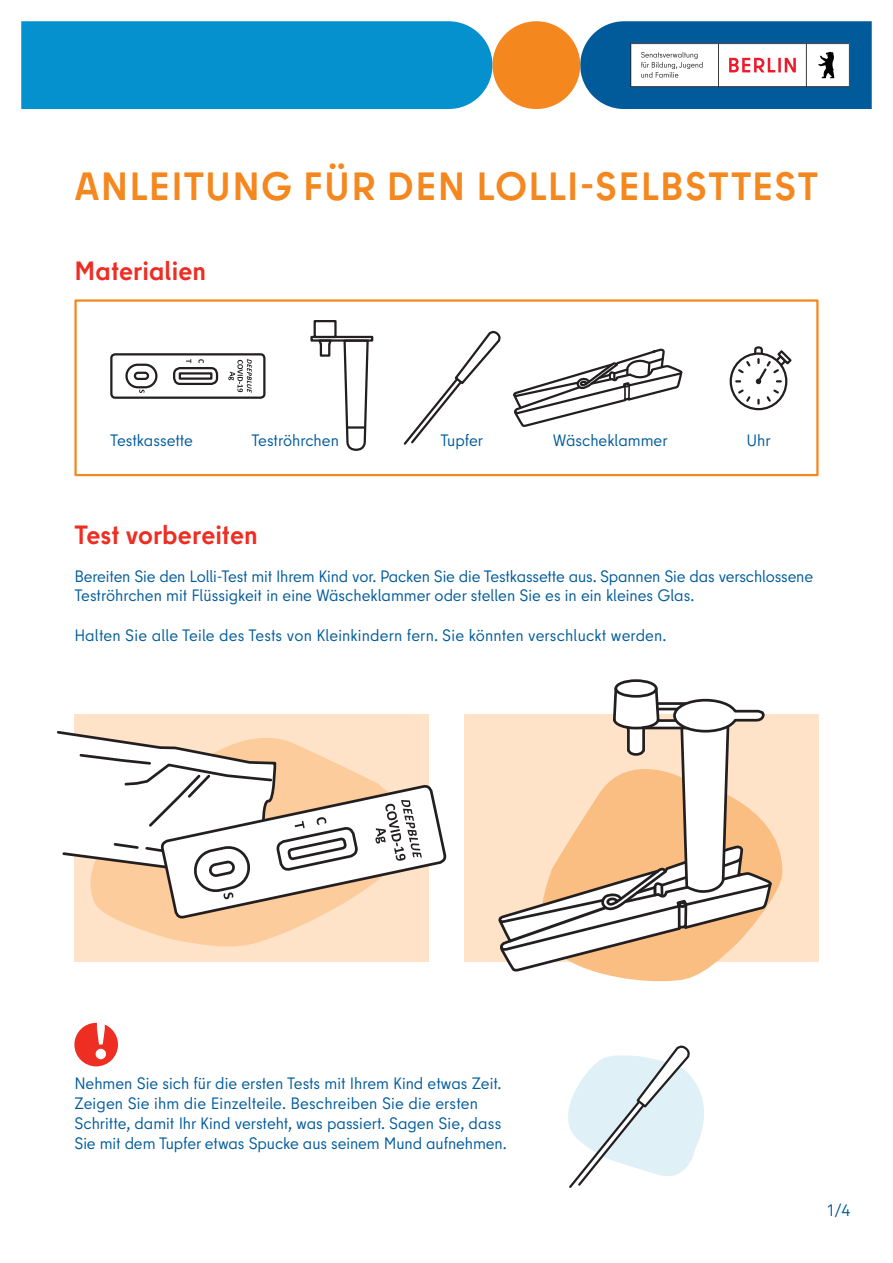
<style>
.page{position:relative;width:893px;height:1263px;background:#fff}
.page>*{position:absolute;margin:0;border:0;box-sizing:border-box;transform-origin:0 0}
.t1{font:700 59.4px "Berlin Type";color:#fff}
.t2{font:700 39.45px "Berlin Type";letter-spacing:.035em;color:#f5871f}
.t3{font:700 26.4px "Berlin Type";letter-spacing:.005em;color:#ee2d23}
.t4{font:16.5px/19.8px "Berlin Type";color:#015b9b}
</style>
<div class="page">
<div style="left:74px;top:715px;width:354px;height:247px;background:#fee3c8"></div>
<div style="left:465px;top:715px;width:354px;height:247px;background:#fee3c8"></div>
<div style="left:21px;top:21px;width:471px;height:88px;background:#0491ce"></div>
<div style="left:492px;top:21px;width:88px;height:88px;background:#f5871f;border-radius:50%"></div>
<svg style="left:580px;top:21px;width:292px;height:88px"></svg>
<svg style="left:114px;top:918px;width:202px;height:29px;fill:#fccc9d"></svg>
<div style="left:74px;top:1023px;width:44px;height:43px;background:#ee2d23;border-radius:50%"></div>
<svg style="left:568px;top:1045px;width:136px;height:143px"></svg>
<div style="left:74px;top:299px;width:745px;height:177px;border:2px solid #f5871f"></div>
<svg style="left:731px;top:354px;width:55px;height:55px"></svg>
<div style="left:730px;top:352px;width:57px;height:58px;border:2px solid #231f20;border-radius:50%"></div>
<svg style="left:736px;top:346px;width:56px;height:58px"></svg>
<svg style="left:403px;top:330px;width:98px;height:115px"></svg>
<div style="left:110px;top:353px;width:155px;height:46px;border:2px solid #231f20;border-radius:4px"></div>
<div style="left:173px;top:367px;width:45px;height:18px;border:2px solid #231f20;border-radius:6px"></div>
<svg style="left:178px;top:372px;width:35px;height:8px"></svg>
<svg style="left:198px;top:359px;width:6px;height:4px"></svg>
<svg style="left:139px;top:390px;width:6px;height:3px"></svg>
<svg style="left:186px;top:359px;width:5px;height:4px"></svg>
<div style="left:134px;top:372px;width:15px;height:8px;border:2px solid #231f20;border-radius:3px"></div>
<div style="left:125px;top:364px;width:32px;height:24px;border:2px solid #231f20;border-radius:11px"></div>
<svg style="left:228px;top:359px;width:24px;height:34px"></svg>
<svg style="left:342px;top:342px;width:28px;height:135px"></svg>
<div style="left:310px;top:336px;width:63px;height:6px;border:2px solid #231f20"></div>
<hr style="left:348px;top:426px;width:17px;height:3px;background:#231f20">
<svg style="left:316px;top:338px;width:18px;height:19px"></svg>
<div style="left:314px;top:320px;width:23px;height:18px;border:2px solid #231f20"></div>
<svg style="left:57px;top:729px;width:389px;height:189px"></svg>
<svg style="left:596px;top:836px;width:187px;height:146px"></svg>
<svg style="left:497px;top:679px;width:276px;height:292px"></svg>
<svg style="left:513px;top:348px;width:170px;height:79px"></svg>
<h2 class="t2" style="left:75px;top:161px;width:744px">anleitung FÜR DEN Lolli-SELBSTTEST</h2>
<h3 class="t3" style="left:74px;top:254px;width:133px">Materialien</h3>
<p class="t4" style="left:110px;top:430px;width:84px">Testkassette</p>
<p class="t4" style="left:251px;top:430px;width:89px">Teströhrchen</p>
<p class="t4" style="left:440px;top:430px;width:44px">Tupfer</p>
<p class="t4" style="left:553px;top:430px;width:116px">Wäscheklammer</p>
<p class="t4" style="left:747px;top:430px;width:26px">Uhr</p>
<h3 class="t3" style="left:74px;top:518px;width:185px">Test vorbereiten</h3>
<p class="t4" style="left:74px;top:566px;width:740px">Bereiten Sie den Lolli-Test mit Ihrem Kind vor. Packen Sie die Testkassette aus. Spannen Sie das verschlossene<br>Teströhrchen mit Flüssigkeit in eine Wäscheklammer oder stellen Sie es in ein kleines Glas.</p>
<p class="t4" style="left:74px;top:625px;width:594px">Halten Sie alle Teile des Tests von Kleinkindern fern. Sie könnten verschluckt werden.</p>
<h1 class="t1" style="left:93px;top:999px;width:18px">!</h1>
<p class="t4" style="left:74px;top:1074px;width:434px">Nehmen Sie sich für die ersten Tests mit Ihrem Kind etwas Zeit.<br>Zeigen Sie ihm die Einzelteile. Beschreiben Sie die ersten Schritte, damit Ihr Kind versteht, was passiert. Sagen Sie, dass Sie mit dem Tupfer etwas Spucke aus seinem Mund aufnehmen.</p>
<p class="t4" style="left:828px;top:1200px;width:24px">1/4</p>
</div>
